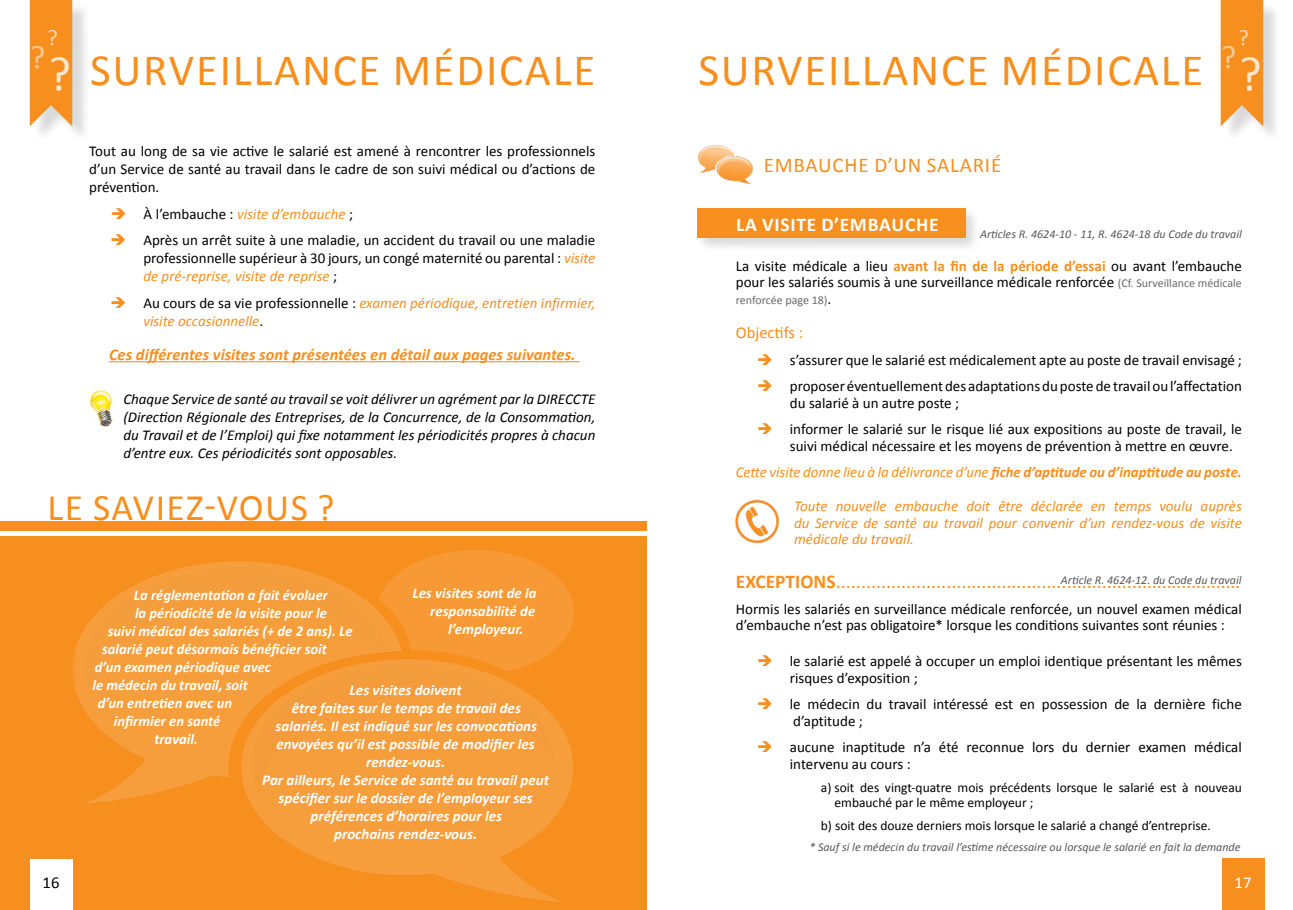
<style>
.page{position:relative;width:1293px;height:910px;background:#fff}
.page>*{position:absolute;margin:0;border:0;box-sizing:border-box;transform-origin:0 0}
.t1{font:49.05px "Calibri";color:#ffe5ca}
.t2{font:45px "Calibri";letter-spacing:.04em;color:#f78f1e}
.t3{font:37.5px "Calibri";letter-spacing:.04em;color:#f78f1e}
.t4{font:33px "Calibri";color:#fdc993}
.t5{font:22.5px "Calibri";color:#fedab4}
.t6{font:21px "Calibri";letter-spacing:.04em;color:#f78f1e}
.t7{font:19.5px "Calibri";color:#f78f1e}
.t8{font:700 19.5px "Calibri";letter-spacing:.04em;color:#fff}
.t9{font:700 19.5px "Calibri";color:#f78f1e}
.t10{font:16.65px "Calibri";color:#000}
.t11{font:16.65px "Calibri";color:#fff}
.t12{font:italic 700 16.5px "Calibri";color:#f78f1e}
.t13{font:16.5px "Calibri";color:#f78f1e}
.t14{font:15px/16.5px "Calibri";color:#000}
.t15{font:italic 700 15px/18px "Calibri";color:#fff;text-align:center}
.t16{font:italic 15px/18px "Calibri";color:#000;text-align:justify}
.t17{font:italic 15px/16.5px "Calibri";color:#f78f1e;text-align:justify}
.t18{font:13.5px/15px "Calibri";color:#000}
.t19{font:italic 12px "Calibri";color:#58595b}
.t20{font:12px "Calibri";color:#696a6c}
.s1{font-style:italic;color:#f78f1e}
.s2{font-style:normal;color:#000}
.s3{font-weight:700;color:#f78f1e}
.s4{font-size:12px;color:#696a6c}
.s5{font-size:15px;color:#000}
.s6{font-weight:700;font-style:italic;color:#f78f1e}
.s7{font-weight:700}
.s8{font-family:"Gill Sans";font-style:normal;color:#fff}
</style>
<div class="page">
<div style="left:1223px;top:2px;width:59px;height:142px;background:#000;opacity:.15"></div>
<svg style="left:1220px;top:0;width:43px;height:128px;background:#f59934"></svg>
<div style="left:1221px;top:859px;width:43px;height:51px;background:#f78f1e"></div>
<div style="left:0;top:859px;width:646px;height:51px;background:#f78f1e"></div>
<div style="left:30px;top:859px;width:42px;height:51px;background:#fff"></div>
<div style="left:32px;top:2px;width:59px;height:142px;background:#000;opacity:.15"></div>
<svg style="left:30px;top:0;width:42px;height:128px;background:#f59731"></svg>
<img style="left:697px;top:145px;width:56px;height:39px">
<img style="left:735px;top:499px;width:44px;height:45px">
<div style="left:695px;top:206px;width:285px;height:47px;background:#000;opacity:.15"></div>
<div style="left:697px;top:208px;width:268px;height:30px;background:#f78f1e"></div>
<div style="left:0;top:537px;width:646px;height:322px;background:#f78f1e"></div>
<hr style="left:109px;top:361px;width:470px;height:1px;background:#f78f1e">
<div style="left:0;top:521px;width:646px;height:9px;background:#f78f1e"></div>
<img style="left:72px;top:561px;width:501px;height:349px">
<svg style="left:379px;top:550px;width:195px;height:121px"></svg>
<img style="left:89px;top:389px;width:24px;height:39px">
<h3 class="t5" style="left:47px;top:23px;width:12px">?</h3>
<h3 class="t4" style="left:30px;top:36px;width:17px">?</h3>
<h1 class="t1" style="left:48px;top:43px;width:24px">?</h1>
<h2 class="t2" style="left:90px;top:41px;width:237px">Survei llance</h2>
<h2 class="t2" style="left:393px;top:41px;width:198px">m édicale</h2>
<p class="t14" style="left:89px;top:142px;width:507px;line-height:18px;text-align:justify">Tout au long de sa vie active le salarié est amené à rencontrer les professionnels d’un Service de santé au travail dans le cadre de son suivi médical ou d’actions de prévention.</p>
<p class="t14" style="left:143px;top:201px;width:453px;line-height:26.5px">À l’embauche : <span class="s1">visite d’embauche</span> ;<br>Après un arrêt suite à une maladie, un accident du travail ou une maladie</p>
<p class="t14" style="left:143px;top:249px;width:453px;line-height:18px">professionnelle supérieur à 30 jours, un congé maternité ou parental : <span class="s1">visite de pré-reprise, visite de reprise</span> ;</p>
<p class="t17" style="left:143px;top:293px;width:454px;line-height:18px"><span class="s2">Au cours de sa vie professionnelle :</span> examen périodique, entretien infirmier, visite occasionnelle<span class="s2">.</span></p>
<p class="t12" style="left:109px;top:344px;width:468px">Ces différentes visites sont présentées en détail aux pages suivantes.</p>
<p class="t16" style="left:123px;top:390px;width:473px">Chaque Service de santé au travail se voit délivrer un agrément par la DIRECCTE (Direction Régionale des Entreprises, de la Concurrence, de la Consommation, du Travail et de l’Emploi) qui fixe notamment les périodicités propres à chacun d’entre eux. Ces périodicités sont opposables.</p>
<h3 class="t3" style="left:48px;top:484px;width:289px">Le saviez-vous ?</h3>
<p class="t15" style="left:412px;top:584px;width:126px">Les visites sont de la</p>
<p class="t15" style="left:430px;top:602px;width:107px">responsabilité de</p>
<p class="t15" style="left:448px;top:620px;width:77px">l’employeur.</p>
<p class="t15" style="left:134px;top:586px;width:195px">La réglementation a fait évoluer</p>
<p class="t15" style="left:135px;top:604px;width:193px">la périodicité de la visite pour le</p>
<p class="t15" style="left:108px;top:622px;width:246px">suivi médical des salariés (+ de 2 ans). Le</p>
<p class="t15" style="left:102px;top:640px;width:226px">salarié peut désormais bénéficier soit</p>
<p class="t15" style="left:95px;top:658px;width:178px">d’un examen périodique avec</p>
<p class="t15" style="left:92px;top:676px;width:157px">le médecin du travail, soit</p>
<p class="t15" style="left:98px;top:694px;width:136px">d’un entretien avec un</p>
<p class="t15" style="left:114px;top:712px;width:108px">infirmier en santé</p>
<p class="t15" style="left:154px;top:730px;width:45px">travail.</p>
<p class="t15" style="left:262px;top:681px;width:288px">Les visites doivent<br>être faites sur le temps de travail des<br>salariés. Il est indiqué sur les convocations envoyées qu’il est possible de modifier les rendez-vous.<br>Par ailleurs, le Service de santé au travail peut spécifier sur le dossier de l’employeur ses préférences d’horaires pour les<br>prochains rendez-vous.</p>
<h2 class="t2" style="left:698px;top:41px;width:237px">Survei llance</h2>
<h2 class="t2" style="left:1001px;top:41px;width:198px">m édicale</h2>
<h3 class="t5" style="left:1238px;top:23px;width:12px">?</h3>
<h3 class="t4" style="left:1221px;top:36px;width:17px">?</h3>
<h1 class="t1" style="left:1239px;top:43px;width:24px">?</h1>
<h3 class="t6" style="left:764px;top:152px;width:239px">Em bauche d’un salari é</h3>
<h3 class="t8" style="left:736px;top:212px;width:204px">La visite d’embauche</h3>
<p class="t19" style="left:980px;top:225px;width:263px">Articles R. 4624-10 - 11, R. 4624-18 du Code du travail</p>
<p class="t14" style="left:736px;top:257px;width:507px">La visite médicale a lieu <span class="s3">avant la fin de la période d’essai</span> ou avant l’embauche pour les salariés soumis à une surveillance médicale renforcée <span class="s4">(Cf. Surveillance médicale</span></p>
<p class="t20" style="left:736px;top:292px;width:97px">renforcée page 18)<span class="s5">.</span></p>
<p class="t13" style="left:736px;top:322px;width:69px">Objectifs :</p>
<p class="t14" style="left:790px;top:347px;width:453px;line-height:26.5px">s’assurer que le salarié est médicalement apte au poste de travail envisagé ; proposer éventuellement des adaptations du poste de travail ou l’affectation</p>
<p class="t14" style="left:790px;top:390px;width:453px;line-height:26.5px">du salarié à un autre poste ;<br>informer le salarié sur le risque lié aux expositions au poste de travail, le</p>
<p class="t14" style="left:736px;top:433px;width:507px;line-height:26.5px;text-indent:54px">suivi médical nécessaire et les moyens de prévention à mettre en œuvre.<br><span class="s1">Cette visite donne lieu à la délivrance d’une</span> <span class="s6">fiche d’aptitude ou d’inaptitude au poste.</span></p>
<p class="t17" style="left:794px;top:498px;width:449px">Toute nouvelle embauche doit être déclarée en temps voulu auprès du Service de santé au travail pour convenir d’un rendez-vous de visite médicale du travail.</p>
<h3 class="t9" style="left:736px;top:569px;width:31px">EXCEPT</h3>
<h3 class="t7" style="left:795px;top:569px;width:447px"><span class="s7">IONS</span>.................................................................................</h3>
<p class="t14" style="left:736px;top:601px;width:507px">Hormis les salariés en surveillance médicale renforcée, un nouvel examen médical d’embauche n’est pas obligatoire* lorsque les conditions suivantes sont réunies :</p>
<p class="t14" style="left:790px;top:653px;width:453px">le salarié est appelé à occuper un emploi identique présentant les mêmes risques d’exposition ;</p>
<p class="t14" style="left:790px;top:696px;width:453px">le médecin du travail intéressé est en possession de la dernière fiche d’aptitude ;</p>
<p class="t14" style="left:790px;top:739px;width:453px">aucune inaptitude n’a été reconnue lors du dernier examen médical intervenu au cours :</p>
<p class="t18" style="left:834px;top:780px;width:409px;text-indent:-14px">a) soit des vingt-quatre mois précédents lorsque le salarié est à nouveau embauché par le même employeur ;</p>
<p class="t18" style="left:821px;top:818px;width:391px">b) soit des douze derniers mois lorsque le salarié a changé d’entreprise.</p>
<p class="t19" style="left:1061px;top:572px;width:182px">Article R. 4624-12. du Code du travail</p>
<p class="t19" style="left:809px;top:839px;width:435px">* Sauf si le médecin du travail l’estime nécessaire ou lorsque le salarié en fait la demande<span class="s8">.</span></p>
<p class="t10" style="left:43px;top:872px;width:18px">16</p>
<p class="t11" style="left:1234px;top:872px;width:18px">17</p>
</div>
